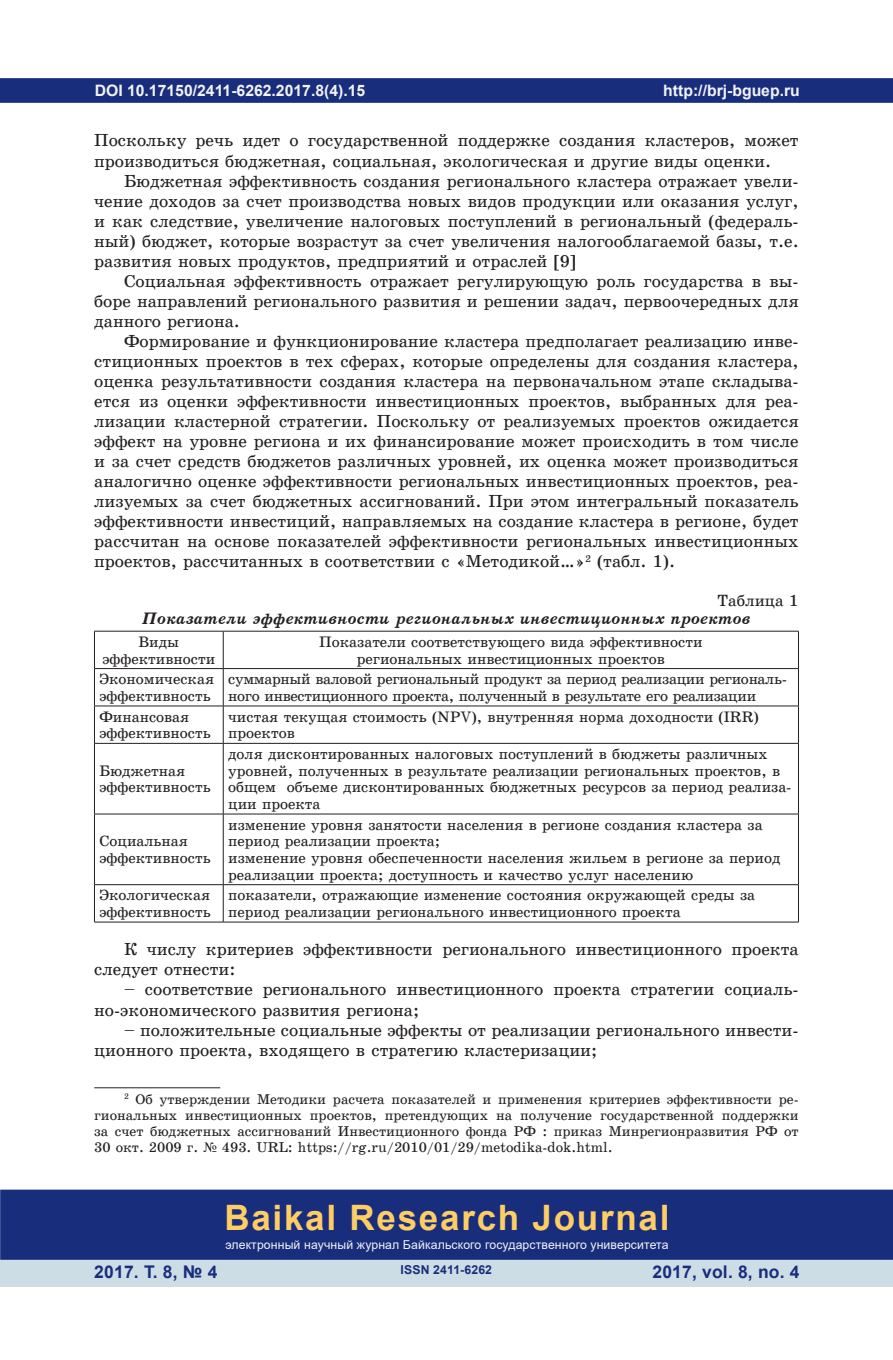
<style>
.page{position:relative;width:893px;height:1360px;background:#fff}
.page>*{position:absolute;margin:0;border:0;box-sizing:border-box;transform-origin:0 0}
.Текст{font:700 35px "Arial";letter-spacing:.05em;color:#fecd64}
.Текст-2{font:17.5px/19.9px "School Book C";color:#231f20}
.Текст-3{font:700 17.5px "Arial";letter-spacing:.01em;color:#182d7c}
.Табл_заг{font:italic 16.62px "School Book C Bold";color:#231f20}
.Табл{font:16.28px "School Book C";color:#231f20}
.Текст-4{font:700 15.75px "Arial";color:#f2f3f4}
.Табл_текст{font:15.22px/16.6px "School Book C";color:#231f20}
.Табл_текст-2{font:15.22px/16.6px "School Book C";letter-spacing:-.02em;color:#231f20}
.Сноска{font:14.17px/15.9px "School Book C";color:#231f20;text-align:justify}
.Текст-5{font:12.25px "Arial";letter-spacing:.01em;color:#f2f3f4}
.Текст-6{font:700 12.25px "Arial";letter-spacing:.01em;color:#182d7c}
.s1{font-family:"Times New Roman"}
</style>
<div class="page">
<div style="left:1px;top:79px;width:891px;height:23px;background:#182d7c"></div>
<div style="left:0;top:78px;width:893px;height:25px;border:2px solid #182d7c"></div>
<div style="left:0;top:1258px;width:893px;height:28px;background:#cddde6"></div>
<div style="left:1px;top:1190px;width:891px;height:68px;background:#182d7c"></div>
<div style="left:0;top:1189px;width:893px;height:70px;border:2px solid #182d7c"></div>
<hr style="left:94px;top:631px;width:129px;height:1px;background:#231f20">
<hr style="left:94px;top:631px;width:1px;height:37px;background:#231f20">
<hr style="left:223px;top:631px;width:576px;height:1px;background:#231f20">
<hr style="left:223px;top:631px;width:1px;height:37px;background:#231f20">
<hr style="left:798px;top:631px;width:1px;height:37px;background:#231f20">
<hr style="left:94px;top:668px;width:129px;height:1px;background:#231f20">
<hr style="left:94px;top:668px;width:1px;height:37px;background:#231f20">
<hr style="left:223px;top:668px;width:576px;height:1px;background:#231f20">
<hr style="left:223px;top:668px;width:1px;height:37px;background:#231f20">
<hr style="left:798px;top:668px;width:1px;height:37px;background:#231f20">
<hr style="left:94px;top:705px;width:129px;height:1px;background:#231f20">
<hr style="left:94px;top:706px;width:1px;height:37px;background:#231f20">
<hr style="left:223px;top:705px;width:576px;height:1px;background:#231f20">
<hr style="left:223px;top:706px;width:1px;height:37px;background:#231f20">
<hr style="left:798px;top:706px;width:1px;height:37px;background:#231f20">
<hr style="left:94px;top:743px;width:129px;height:1px;background:#231f20">
<hr style="left:94px;top:743px;width:1px;height:70px;background:#231f20">
<hr style="left:223px;top:743px;width:576px;height:1px;background:#231f20">
<hr style="left:223px;top:743px;width:1px;height:70px;background:#231f20">
<hr style="left:798px;top:743px;width:1px;height:70px;background:#231f20">
<hr style="left:94px;top:813px;width:129px;height:1px;background:#231f20">
<hr style="left:94px;top:814px;width:1px;height:70px;background:#231f20">
<hr style="left:223px;top:813px;width:576px;height:1px;background:#231f20">
<hr style="left:223px;top:814px;width:1px;height:70px;background:#231f20">
<hr style="left:798px;top:814px;width:1px;height:70px;background:#231f20">
<hr style="left:94px;top:884px;width:129px;height:1px;background:#231f20">
<hr style="left:94px;top:884px;width:1px;height:37px;background:#231f20">
<hr style="left:223px;top:884px;width:576px;height:1px;background:#231f20">
<hr style="left:223px;top:884px;width:1px;height:37px;background:#231f20">
<hr style="left:798px;top:884px;width:1px;height:37px;background:#231f20">
<hr style="left:94px;top:921px;width:129px;height:1px;background:#231f20">
<hr style="left:223px;top:921px;width:576px;height:1px;background:#231f20">
<hr style="left:94px;top:1087px;width:126px;height:1px;background:#231f20">
<p class="Текст-4" style="left:95px;top:79px;width:272px">DOI 10.17150/2411-6262.2017.8(4).15</p>
<p class="Текст-2" style="left:94px;top:131px;width:706px">Поскольку речь идет о государственной поддержке создания кластеров, может производиться бюджетная, социальная, экологическая и другие виды оценки.</p>
<p class="Текст-2" style="left:94px;top:171px;width:706px;text-align:justify;text-indent:30px">Бюджетная эффективность создания регионального кластера отражает увели&shy;чение доходов за счет производства новых видов продукции или оказания услуг, и как следствие, увеличение налоговых поступлений в региональный (федераль&shy;ный) бюджет, которые возрастут за счет увеличения налогооблагаемой базы, т.е. развития новых продуктов, предприятий и отраслей [9]</p>
<p class="Текст-2" style="left:94px;top:271px;width:706px;text-align:justify;text-indent:30px">Социальная эффективность отражает регулирующую роль государства в вы&shy;боре направлений регионального развития и решении задач, первоочередных для данного региона.</p>
<p class="Текст-2" style="left:94px;top:331px;width:706px;text-align:justify;text-indent:30px">Формирование и функционирование кластера предполагает реализацию инве&shy;стиционных проектов в тех сферах, которые определены для создания кластера, оценка результативности создания кластера на первоначальном этапе складыва&shy;ется из оценки эффективности инвестиционных проектов, выбранных для реа&shy;лизации кластерной стратегии. Поскольку от реализуемых проектов ожидается эффект на уровне региона и их финансирование может происходить в том числе и за счет средств бюджетов различных уровней, их оценка может производиться аналогично оценке эффективности региональных инвестиционных проектов, реа&shy;лизуемых за счет бюджетных ассигнований. При этом интегральный показатель эффективности инвестиций, направляемых на создание кластера в регионе, будет рассчитан на основе показателей эффективности региональных инвестиционных проектов, рассчитанных в соответствии с «Методикой…»<sup>2</sup> (табл. 1).</p>
<p class="Табл" style="left:717px;top:591px;width:83px">Таблица 1</p>
<p class="Табл_заг" style="left:142px;top:609px;width:610px">Показатели эффективности региональных инвестиционных проектов</p>
<p class="Табл_текст" style="left:139px;top:633px;width:42px">Виды</p>
<p class="Табл_текст" style="left:102px;top:650px;width:114px">эффективности</p>
<p class="Текст-4" style="left:663px;top:79px;width:138px">http://brj-bguep.ru</p>
<p class="Табл_текст" style="left:319px;top:633px;width:385px">Показатели соответствующего вида эффективности</p>
<p class="Табл_текст" style="left:357px;top:650px;width:309px">региональных инвестиционных проектов</p>
<p class="Табл_текст" style="left:99px;top:671px;width:116px">Экономическая</p>
<p class="Табл_текст" style="left:99px;top:687px;width:113px">эффективность</p>
<p class="Табл_текст" style="left:99px;top:708px;width:91px">Финансовая</p>
<p class="Табл_текст" style="left:99px;top:725px;width:113px">эффективность</p>
<p class="Табл_текст" style="left:99px;top:762px;width:87px">Бюджетная</p>
<p class="Табл_текст" style="left:99px;top:779px;width:113px">эффективность</p>
<p class="Табл_текст" style="left:99px;top:833px;width:90px">Социальная</p>
<p class="Табл_текст" style="left:99px;top:849px;width:113px">эффективность</p>
<p class="Табл_текст-2" style="left:228px;top:671px;width:560px">суммарный валовой региональный продукт за период реализации региональ&shy;ного инвестиционного проекта, полученный в результате его реализации</p>
<p class="Табл_текст" style="left:228px;top:708px;width:532px">чистая текущая стоимость (NPV), внутренняя норма доходности (IRR) проектов</p>
<p class="Табл_текст" style="left:228px;top:745px;width:565px">доля дисконтированных налоговых поступлений в бюджеты различных уровней, полученных в результате реализации региональных проектов, в общем объеме дисконтированных бюджетных ресурсов за период реализа&shy;ции проекта</p>
<p class="Табл_текст" style="left:228px;top:816px;width:536px">изменение уровня занятости населения в регионе создания кластера за период реализации проекта;</p>
<p class="Табл_текст" style="left:228px;top:849px;width:554px">изменение уровня обеспеченности населения жильем в регионе за период реализации проекта; доступность и качество услуг населению</p>
<p class="Табл_текст" style="left:99px;top:887px;width:112px">Экологическая</p>
<p class="Табл_текст" style="left:99px;top:903px;width:113px">эффективность</p>
<p class="Табл_текст" style="left:228px;top:887px;width:528px">показатели, отражающие изменение состояния окружающей среды за период реализации регионального инвестиционного проекта</p>
<p class="Текст-2" style="left:94px;top:939px;width:706px;text-indent:30px">К числу критериев эффективности регионального инвестиционного проекта следует отнести:</p>
<p class="Текст-2" style="left:94px;top:979px;width:706px;text-indent:30px">– соответствие регионального инвестиционного проекта стратегии социаль&shy;но-экономического развития региона;</p>
<p class="Текст-2" style="left:94px;top:1019px;width:706px;text-indent:30px">– положительные социальные эффекты от реализации регионального инвести&shy;ционного проекта, входящего в стратегию кластеризации;</p>
<p class="Сноска" style="left:94px;top:1091px;width:706px;text-indent:30px"><sup>2</sup> Об утверждении Методики расчета показателей и применения критериев эффективности ре&shy;гиональных инвестиционных проектов, претендующих на получение государственной поддержки за счет бюджетных ассигнований Инвестиционного фонда РФ : приказ Минрегионразвития РФ от 30 окт. 2009 г. <span class="s1">№</span> 493. URL: https://rg.ru/2010/01/29/metodika-dok.html.</p>
<p class="Текст" style="left:224px;top:1192px;width:447px">Baikal Research Journal</p>
<p class="Текст-5" style="left:225px;top:1236px;width:445px">электронный научный журнал Байкальского государственного университета</p>
<p class="Текст-6" style="left:401px;top:1261px;width:93px">ISSN 2411-6262</p>
<p class="Текст-3" style="left:94px;top:1259px;width:125px">2017. Т. 8, № 4</p>
<p class="Текст-3" style="left:652px;top:1259px;width:149px">2017, vol. 8, no. 4</p>
</div>
